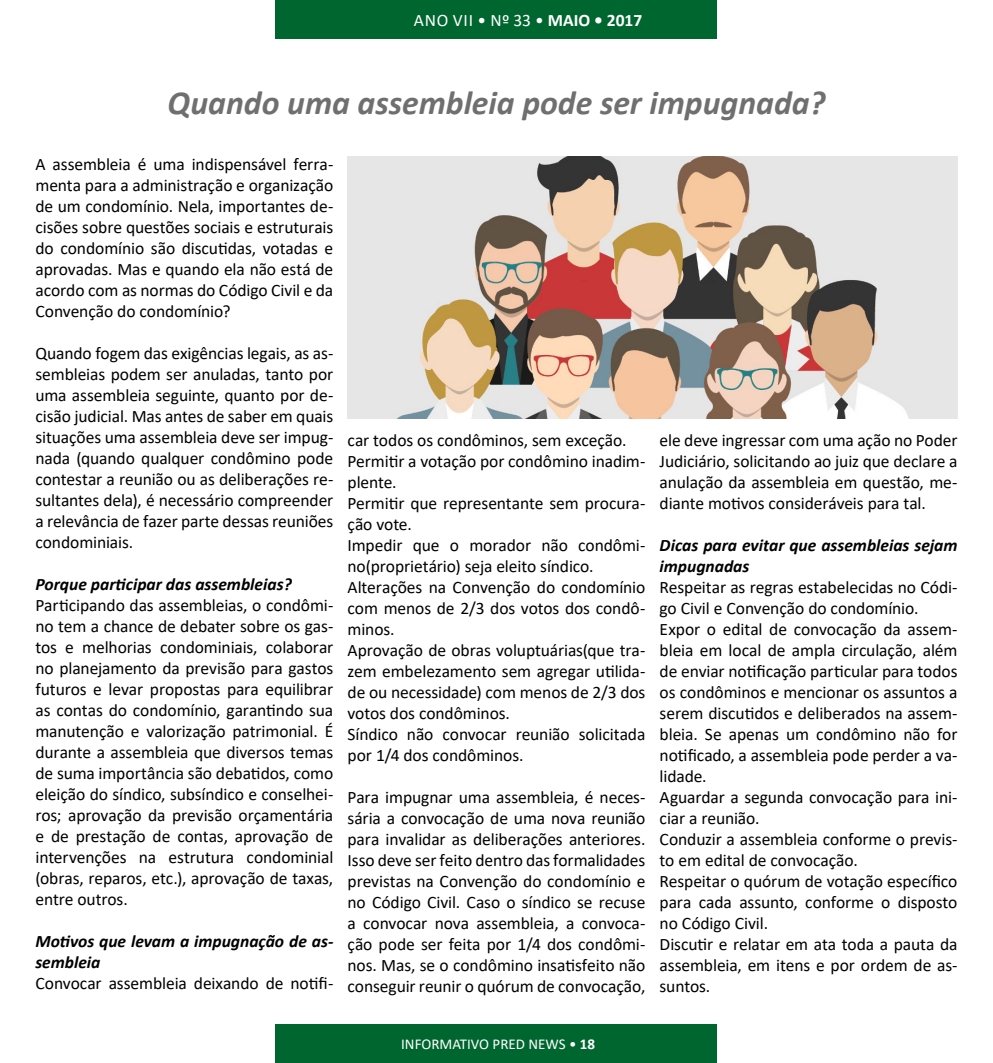
<style>
.page{position:relative;width:993px;height:1063px;background:#fff}
.page>*{position:absolute;margin:0;border:0;box-sizing:border-box;transform-origin:0 0}
.t1{font:italic 700 33.75px "Calibri";color:#706f6f}
.t2{font:17.5px/21px "Calibri";letter-spacing:-.005em;color:#000;text-align:justify}
.t3{font:italic 700 17.5px/21px "Calibri";color:#000}
.t4{font:17.5px "Calibri";letter-spacing:.04em;color:#fff}
.t5{font:15px "Calibri";color:#fff}
.s1{font-weight:700}
</style>
<div class="page">
<div style="left:276px;top:1024px;width:440px;height:39px;background:#006630"></div>
<div style="left:276px;top:0;width:440px;height:39px;background:#006630"></div>
<img style="left:347px;top:157px;width:610px;height:261px">
<p class="t4" style="left:414px;top:8px;width:230px">ANO VII • Nº 33 • <span class="s1">MAIO • 2017</span></p>
<h1 class="t1" style="left:167px;top:79px;width:659px">Quando uma assembleia pode ser impugnada?</h1>
<p class="t2" style="left:35px;top:153px;width:299px">A assembleia é uma indispensável ferra&shy;menta para a administração e organização de um condomínio. Nela, importantes de&shy;cisões sobre questões sociais e estruturais do condomínio são discutidas, votadas e aprovadas. Mas e quando ela não está de acordo com as normas do Código Civil e da Convenção do condomínio?</p>
<p class="t2" style="left:35px;top:342px;width:299px">Quando fogem das exigências legais, as as&shy;sembleias podem ser anuladas, tanto por uma assembleia seguinte, quanto por de&shy;cisão judicial. Mas antes de saber em quais situações uma assembleia deve ser impug&shy;nada (quando qualquer condômino pode contestar a reunião ou as deliberações re&shy;sultantes dela), é necessário compreender a relevância de fazer parte dessas reuniões condominiais.</p>
<p class="t3" style="left:35px;top:573px;width:258px">Porque participar das assembleias?</p>
<p class="t2" style="left:35px;top:594px;width:299px">Participando das assembleias, o condômi&shy;no tem a chance de debater sobre os gas&shy;tos e melhorias condominiais, colaborar no planejamento da previsão para gastos futuros e levar propostas para equilibrar as contas do condomínio, garantindo sua manutenção e valorização patrimonial. É durante a assembleia que diversos temas de suma importância são debatidos, como eleição do síndico, subsíndico e conselhei&shy;ros; aprovação da previsão orçamentária e de prestação de contas, aprovação de intervenções na estrutura condominial (obras, reparos, etc.), aprovação de taxas, entre outros.</p>
<p class="t3" style="left:35px;top:930px;width:299px">Motivos que levam a impugnação de as&shy;sembleia</p>
<p class="t2" style="left:35px;top:972px;width:299px">Convocar assembleia deixando de notifi-</p>
<p class="t2" style="left:347px;top:430px;width:299px;text-align:left">car todos os condôminos, sem exceção.<br>Permitir a votação por condômino inadim&shy;plente.<br>Permitir que representante sem procura&shy;ção vote.<br>Impedir que o morador não condômi&shy;no(proprietário) seja eleito síndico.<br>Alterações na Convenção do condomínio com menos de 2/3 dos votos dos condô&shy;minos.<br>Aprovação de obras voluptuárias(que tra&shy;zem embelezamento sem agregar utilida&shy;de ou necessidade) com menos de 2/3 dos votos dos condôminos.<br>Síndico não convocar reunião solicitada por 1/4 dos condôminos.</p>
<p class="t2" style="left:347px;top:787px;width:299px">Para impugnar uma assembleia, é neces&shy;sária a convocação de uma nova reunião para invalidar as deliberações anteriores.<br>Isso deve ser feito dentro das formalidades previstas na Convenção do condomínio e no Código Civil. Caso o síndico se recuse a convocar nova assembleia, a convoca&shy;ção pode ser feita por 1/4 dos condômi&shy;nos. Mas, se o condômino insatisfeito não conseguir reunir o quórum de convocação,</p>
<p class="t2" style="left:659px;top:430px;width:299px">ele deve ingressar com uma ação no Poder Judiciário, solicitando ao juiz que declare a anulação da assembleia em questão, me&shy;diante motivos consideráveis para tal.</p>
<p class="t3" style="left:659px;top:534px;width:299px">Dicas para evitar que assembleias sejam impugnadas</p>
<p class="t2" style="left:659px;top:577px;width:299px;text-align:left">Respeitar as regras estabelecidas no Códi&shy;go Civil e Convenção do condomínio.<br>Expor o edital de convocação da assem&shy;bleia em local de ampla circulação, além de enviar notificação particular para todos os condôminos e mencionar os assuntos a serem discutidos e deliberados na assem&shy;bleia. Se apenas um condômino não for notificado, a assembleia pode perder a va&shy;lidade.<br>Aguardar a segunda convocação para ini&shy;ciar a reunião.<br>Conduzir a assembleia conforme o previs&shy;to em edital de convocação.<br>Respeitar o quórum de votação específico para cada assunto, conforme o disposto no Código Civil.<br>Discutir e relatar em ata toda a pauta da assembleia, em itens e por ordem de as&shy;suntos.</p>
<p class="t5" style="left:401px;top:1034px;width:195px">INFORMATIVO PRED NEWS • <span class="s1">18</span></p>
</div>
